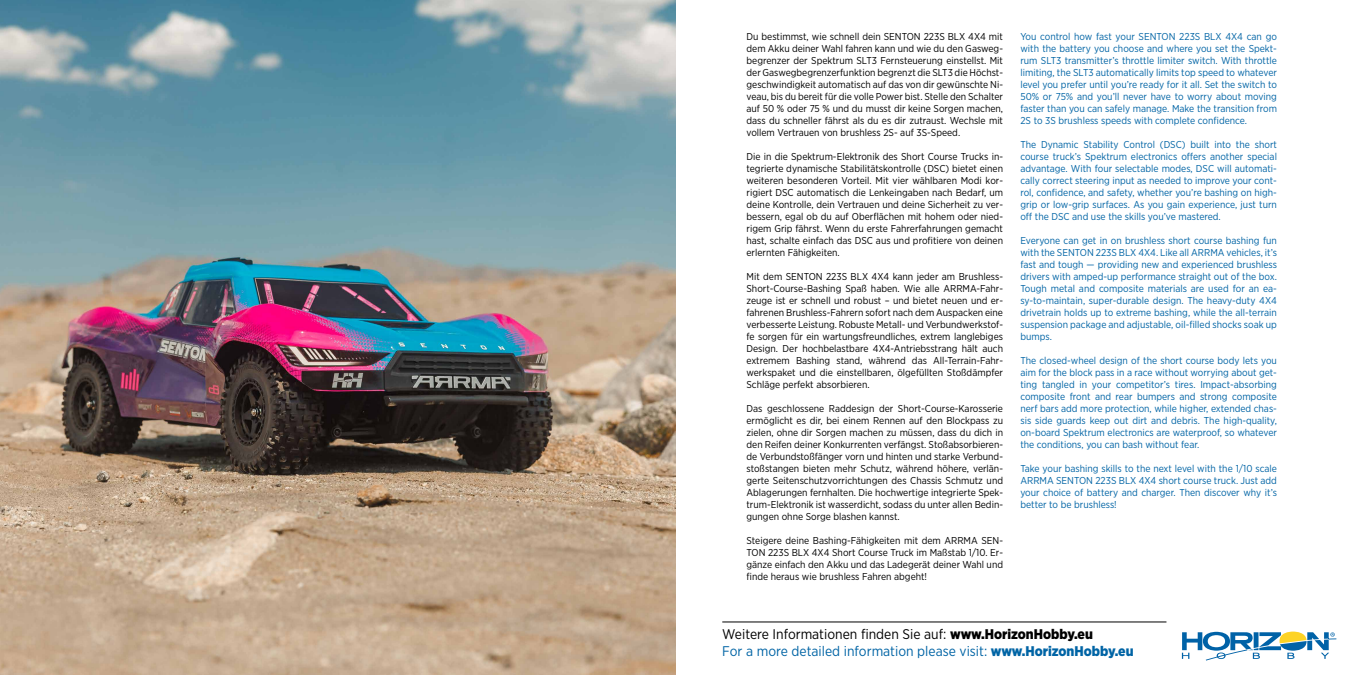
<style>
.page{position:relative;width:1350px;height:675px;background:#fff}
.page>*{position:absolute;margin:0;border:0;box-sizing:border-box;transform-origin:0 0}
.t1{font:14px/16.8px "Gotham Narrow";color:#0064a5}
.t2{font:10px/12px "Gotham Narrow";color:#000;text-align:justify}
.t3{font:10px/12px "Gotham Narrow";color:#0064a5;text-align:justify}
.s1{color:#000}
.s2{font-weight:900;color:#000}
.s3{font-weight:900}
</style>
<div class="page">
<svg style="left:1182px;top:632px;width:154px;height:29px"></svg>
<hr style="left:722px;top:622px;width:444px;height:1px;background:#000">
<img style="left:0;top:0;width:675px;height:675px">
<p class="t2" style="left:746px;top:31px;width:258px">Du bestimmst, wie schnell dein SENTON 223S BLX 4X4 mit dem Akku deiner Wahl fahren kann und wie du den Gasweg&shy;begrenzer der Spektrum SLT3 Fernsteuerung einstellst. Mit der Gaswegbegrenzerfunktion begrenzt die SLT3 die Höchst&shy;geschwindigkeit automatisch auf das von dir gewünschte Ni&shy;veau, bis du bereit für die volle Power bist. Stelle den Schalter auf 50 % oder 75 % und du musst dir keine Sorgen machen, dass du schneller fährst als du es dir zutraust. Wechsle mit vollem Vertrauen von brushless 2S- auf 3S-Speed.</p>
<p class="t2" style="left:746px;top:151px;width:258px">Die in die Spektrum-Elektronik des Short Course Trucks in&shy;tegrierte dynamische Stabilitätskontrolle (DSC) bietet einen weiteren besonderen Vorteil. Mit vier wählbaren Modi kor&shy;rigiert DSC automatisch die Lenkeingaben nach Bedarf, um deine Kontrolle, dein Vertrauen und deine Sicherheit zu ver&shy;bessern, egal ob du auf Oberflächen mit hohem oder nied&shy;rigem Grip fährst. Wenn du erste Fahrerfahrungen gemacht hast, schalte einfach das DSC aus und profitiere von deinen erlernten Fähigkeiten.</p>
<p class="t2" style="left:746px;top:271px;width:258px">Mit dem SENTON 223S BLX 4X4 kann jeder am Brushless-Short-Course-Bashing Spaß haben. Wie alle ARRMA-Fahr&shy;zeuge ist er schnell und robust – und bietet neuen und er&shy;fahrenen Brushless-Fahrern sofort nach dem Auspacken eine verbesserte Leistung. Robuste Metall- und Verbundwerkstof&shy;fe sorgen für ein wartungsfreundliches, extrem langlebiges Design. Der hochbelastbare 4X4-Antriebsstrang hält auch extremem Bashing stand, während das All-Terrain-Fahr&shy;werkspaket und die einstellbaren, ölgefüllten Stoßdämpfer Schläge perfekt absorbieren.</p>
<p class="t2" style="left:746px;top:403px;width:258px">Das geschlossene Raddesign der Short-Course-Karosserie ermöglicht es dir, bei einem Rennen auf den Blockpass zu zielen, ohne dir Sorgen machen zu müssen, dass du dich in den Reifen deiner Konkurrenten verfängst. Stoßabsorbieren&shy;de Verbundstoßfänger vorn und hinten und starke Verbund&shy;stoßstangen bieten mehr Schutz, während höhere, verlän&shy;gerte Seitenschutzvorrichtungen des Chassis Schmutz und Ablagerungen fernhalten. Die hochwertige integrierte Spek&shy;trum-Elektronik ist wasserdicht, sodass du unter allen Bedin&shy;gungen ohne Sorge blashen kannst.</p>
<p class="t2" style="left:746px;top:535px;width:258px">Steigere deine Bashing-Fähigkeiten mit dem ARRMA SEN-TON 223S BLX 4X4 Short Course Truck im Maßstab 1/10. Er&shy;gänze einfach den Akku und das Ladegerät deiner Wahl und finde heraus wie brushless Fahren abgeht!</p>
<p class="t3" style="left:1020px;top:31px;width:258px">You control how fast your SENTON 223S BLX 4X4 can go with the battery you choose and where you set the Spekt&shy;rum SLT3 transmitter’s throttle limiter switch. With throttle limiting, the SLT3 automatically limits top speed to whatever level you prefer until you’re ready for it all. Set the switch to 50% or 75% and you’ll never have to worry about moving faster than you can safely manage. Make the transition from 2S to 3S brushless speeds with complete confidence.</p>
<p class="t3" style="left:1020px;top:139px;width:258px">The Dynamic Stability Control (DSC) built into the short course truck’s Spektrum electronics offers another special advantage. With four selectable modes, DSC will automati&shy;cally correct steering input as needed to improve your cont&shy;rol, confidence, and safety, whether you’re bashing on high&shy;grip or low-grip surfaces. As you gain experience, just turn off the DSC and use the skills you’ve mastered.</p>
<p class="t3" style="left:1020px;top:235px;width:258px">Everyone can get in on brushless short course bashing fun with the SENTON 223S BLX 4X4. Like all ARRMA vehicles, it’s fast and tough — providing new and experienced brushless drivers with amped-up performance straight out of the box.<br>Tough metal and composite materials are used for an ea&shy;sy-to-maintain, super-durable design. The heavy-duty 4X4 drivetrain holds up to extreme bashing, while the all-terrain suspension package and adjustable, oil-filled shocks soak up bumps.</p>
<p class="t3" style="left:1020px;top:355px;width:258px">The closed-wheel design of the short course body lets you aim for the block pass in a race without worrying about get&shy;ting tangled in your competitor’s tires. Impact-absorbing composite front and rear bumpers and strong composite nerf bars add more protection, while higher, extended chas&shy;sis side guards keep out dirt and debris. The high-quality, on-board Spektrum electronics are waterproof, so whatever the conditions, you can bash without fear.</p>
<p class="t3" style="left:1020px;top:463px;width:258px">Take your bashing skills to the next level with the 1/10 scale ARRMA SENTON 223S BLX 4X4 short course truck. Just add your choice of battery and charger. Then discover why it’s better to be brushless!</p>
<h1 class="t1" style="left:722px;top:626px;width:413px"><span class="s1">Weitere Informationen finden Sie auf:</span> <span class="s2">www.HorizonHobby.eu<br></span>For a more detailed information please visit: <span class="s3">www.HorizonHobby.eu</span></h1>
</div>
